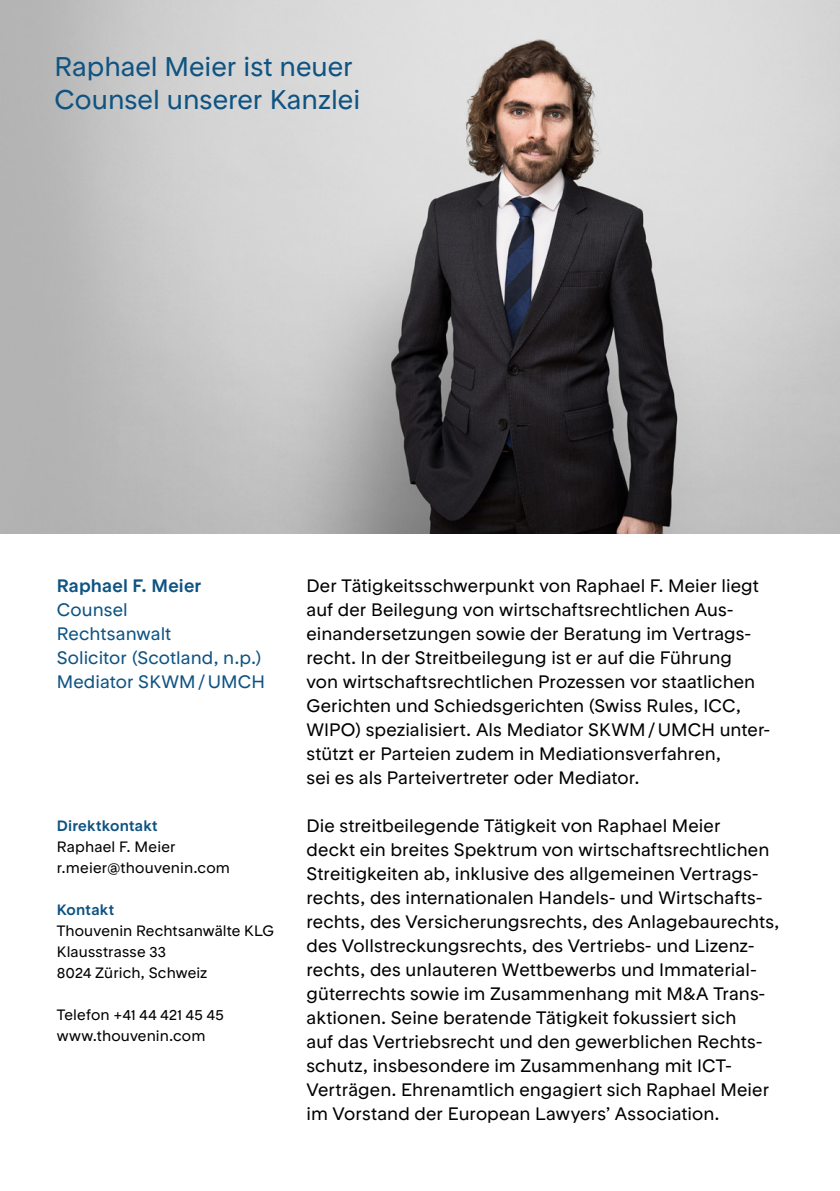
<style>
.page{position:relative;width:840px;height:1191px;background:#fff}
.page>*{position:absolute;margin:0;border:0;box-sizing:border-box;transform-origin:0 0}
.t1{font:27px/33px "RT Rondelle";color:#0e5382}
.t2{font:18px/24px "RT Rondelle";letter-spacing:.005em;color:#000}
.t3{font:18px/24px "RT Rondelle";letter-spacing:.005em;color:#0e5382}
.t4{font:500 18px "RT Rondelle";letter-spacing:.01em;color:#0e5382}
.t5{font:15px/21px "RT Rondelle";letter-spacing:.01em;color:#000}
.t6{font:500 15px "RT Rondelle";letter-spacing:.015em;color:#0e5382}
</style>
<div class="page">
<img style="left:0;top:0;width:839px;height:533px">
<h1 class="t1" style="left:54px;top:50px;width:307px">Raphael Meier ist neuer<br>Counsel unserer Kanzlei</h1>
<p class="t4" style="left:57px;top:575px;width:146px">Raphael F. Meier</p>
<p class="t3" style="left:57px;top:598px;width:210px">Counsel<br>Rechtsanwalt<br>Solicitor (Scotland, n.p.)<br>Mediator SKWM/UMCH</p>
<p class="t6" style="left:57px;top:816px;width:102px">Direktkontakt</p>
<p class="t5" style="left:57px;top:836px;width:175px">Raphael F. Meier r.meier@thouvenin.com</p>
<p class="t6" style="left:57px;top:900px;width:59px">Kontakt</p>
<p class="t5" style="left:57px;top:920px;width:219px">Thouvenin Rechtsanwälte KLG<br>Klausstrasse 33<br>8024 Zürich, Schweiz</p>
<p class="t5" style="left:57px;top:1004px;width:169px">Telefon +41 44 421 45 45 www.thouvenin.com</p>
<p class="t2" style="left:306px;top:574px;width:465px">Der Tätigkeitsschwerpunkt von Raphael F. Meier liegt auf der Beilegung von wirtschaftsrechtlichen Aus&shy;einandersetzungen sowie der Beratung im Vertrags&shy;recht. In der Streitbeilegung ist er auf die Führung<br>von wirtschaftsrechtlichen Prozessen vor staatlichen Gerichten und Schiedsgerichten (Swiss Rules, ICC, WIPO) spezialisiert. Als Mediator SKWM/UMCH unter&shy;stützt er Parteien zudem in Mediationsverfahren,<br>sei es als Parteivertreter oder Mediator.</p>
<p class="t2" style="left:306px;top:814px;width:474px">Die streitbeilegende Tätigkeit von Raphael Meier<br>deckt ein breites Spektrum von wirtschaftsrechtlichen Streitigkeiten ab, inklusive des allgemeinen Vertrags&shy;rechts, des internationalen Handels- und Wirtschafts&shy;rechts, des Versicherungsrechts, des Anlagebaurechts, des Vollstreckungsrechts, des Vertriebs- und Lizenz&shy;rechts, des unlauteren Wettbewerbs und Immaterial&shy;güterrechts sowie im Zusammenhang mit M&amp;A Trans&shy;aktionen. Seine beratende Tätigkeit fokussiert sich<br>auf das Vertriebsrecht und den gewerblichen Rechts&shy;schutz, insbesondere im Zusammenhang mit ICT-Verträgen. Ehrenamtlich engagiert sich Raphael Meier im Vorstand der European Lawyers’ Association.</p>
</div>
